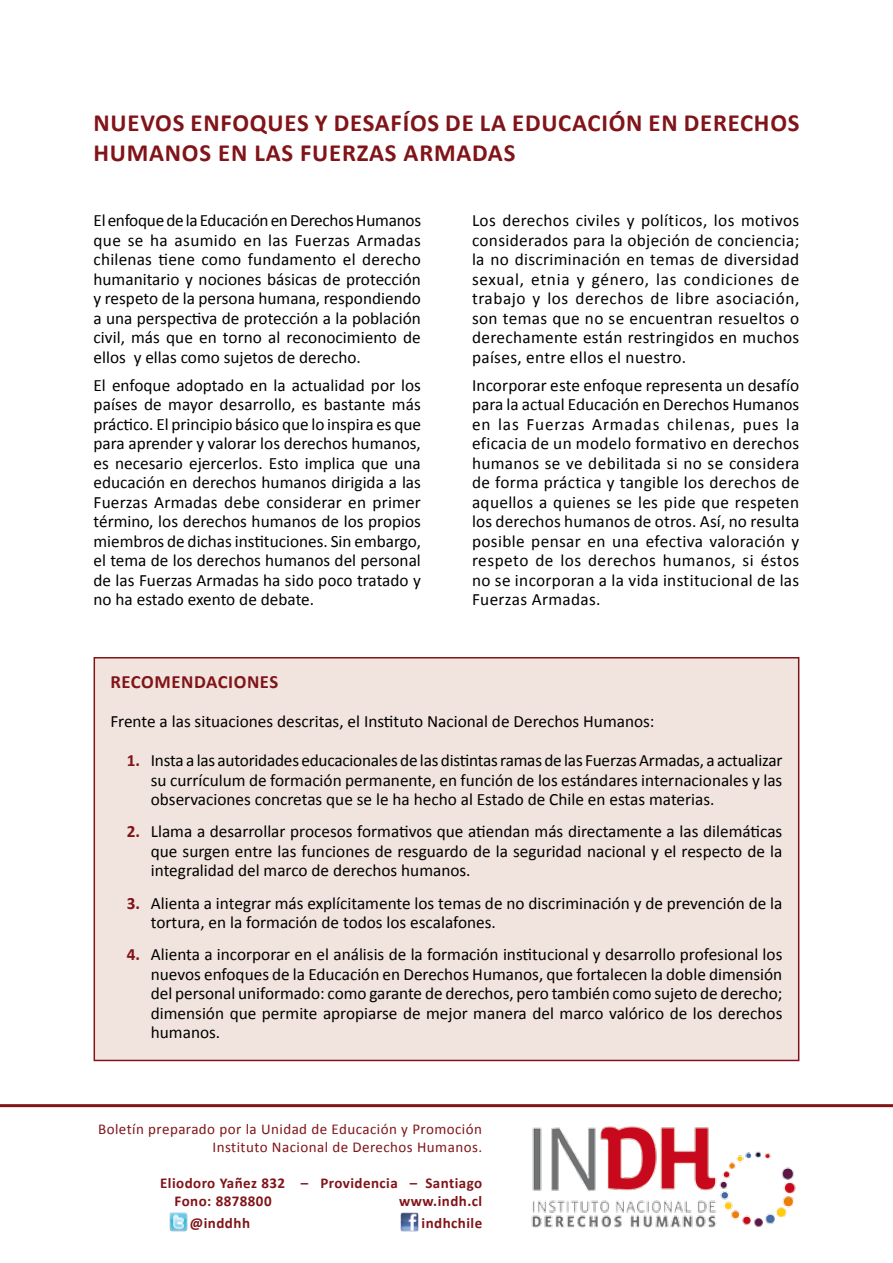
<style>
.page{position:relative;width:893px;height:1263px;background:#fff}
.page>*{position:absolute;margin:0;border:0;box-sizing:border-box;transform-origin:0 0}
.t1{font:700 24.75px/29.7px "Calibri";letter-spacing:.03em;color:#811418}
.t2{font:700 18.75px "Calibri";letter-spacing:.03em;color:#811418}
.t3{font:17.25px/19.5px "Calibri";color:#000;text-align:justify}
.t4{font:15px/18px "Calibri";letter-spacing:.03em;color:#811418;text-align:right}
.t5{font:700 15px/18px "Calibri";letter-spacing:.03em;color:#811418}
.s1{font-weight:700;color:#811418}
</style>
<div class="page">
<div style="left:94px;top:657px;width:705px;height:404px;background:#f1e3dd;border:2px solid #811418"></div>
<hr style="left:0;top:1104px;width:893px;height:3px;background:#811418">
<img style="left:169px;top:1212px;width:19px;height:19px">
<img style="left:400px;top:1212px;width:19px;height:19px">
<img style="left:531px;top:1126px;width:265px;height:101px">
<h1 class="t1" style="left:94px;top:108px;width:707px">NUEVOS ENFOQUES Y DESAFÍOS DE LA EDUCACIÓN EN DERECHOS<br>HUMANOS EN LAS FUERZAS ARMADAS</h1>
<p class="t3" style="left:94px;top:211px;width:329px">El enfoque de la Educación en Derechos Humanos que se ha asumido en las Fuerzas Armadas chilenas tiene como fundamento el derecho humanitario y nociones básicas de protección y respeto de la persona humana, respondiendo a una perspectiva de protección a la población civil, más que en torno al reconocimiento de ellos y ellas como sujetos de derecho.</p>
<p class="t3" style="left:94px;top:375px;width:329px">El enfoque adoptado en la actualidad por los países de mayor desarrollo, es bastante más práctico. El principio básico que lo inspira es que para aprender y valorar los derechos humanos, es necesario ejercerlos. Esto implica que una educación en derechos humanos dirigida a las Fuerzas Armadas debe considerar en primer término, los derechos humanos de los propios miembros de dichas instituciones. Sin embargo, el tema de los derechos humanos del personal de las Fuerzas Armadas ha sido poco tratado y no ha estado exento de debate.</p>
<p class="t3" style="left:472px;top:211px;width:329px">Los derechos civiles y políticos, los motivos considerados para la objeción de conciencia; la no discriminación en temas de diversidad sexual, etnia y género, las condiciones de trabajo y los derechos de libre asociación, son temas que no se encuentran resueltos o derechamente están restringidos en muchos países, entre ellos el nuestro.</p>
<p class="t3" style="left:472px;top:375px;width:329px">Incorporar este enfoque representa un desafío para la actual Educación en Derechos Humanos en las Fuerzas Armadas chilenas, pues la eficacia de un modelo formativo en derechos humanos se ve debilitada si no se considera de forma práctica y tangible los derechos de aquellos a quienes se les pide que respeten los derechos humanos de otros. Así, no resulta posible pensar en una efectiva valoración y respeto de los derechos humanos, si éstos no se incorporan a la vida institucional de las Fuerzas Armadas.</p>
<p class="t2" style="left:110px;top:670px;width:169px">RECOMENDACIONES</p>
<p class="t3" style="left:110px;top:712px;width:546px">Frente a las situaciones descritas, el Instituto Nacional de Derechos Humanos:</p>
<p class="t3" style="left:151px;top:751px;width:633px;text-indent:-24px"><span class="s1">1.</span> Insta a las autoridades educacionales de las distintas ramas de las Fuerzas Armadas, a actualizar su currículum de formación permanente, en función de los estándares internacionales y las observaciones concretas que se le ha hecho al Estado de Chile en estas materias.</p>
<p class="t3" style="left:151px;top:822px;width:633px;text-indent:-24px"><span class="s1">2.</span> Llama a desarrollar procesos formativos que atiendan más directamente a las dilemáticas que surgen entre las funciones de resguardo de la seguridad nacional y el respecto de la integralidad del marco de derechos humanos.</p>
<p class="t3" style="left:151px;top:893px;width:633px;text-indent:-24px"><span class="s1">3.</span> Alienta a integrar más explícitamente los temas de no discriminación y de prevención de la tortura, en la formación de todos los escalafones.</p>
<p class="t3" style="left:151px;top:945px;width:633px;text-indent:-24px"><span class="s1">4.</span> Alienta a incorporar en el análisis de la formación institucional y desarrollo profesional los nuevos enfoques de la Educación en Derechos Humanos, que fortalecen la doble dimensión del personal uniformado: como garante de derechos, pero también como sujeto de derecho; dimensión que permite apropiarse de mejor manera del marco valórico de los derechos humanos.</p>
<p class="t4" style="left:98px;top:1120px;width:386px">Boletín preparado por la Unidad de Educación y Promoción<br>Instituto Nacional de Derechos Humanos.</p>
<p class="t5" style="left:175px;top:1174px;width:309px;text-indent:-14px">Eliodoro Yañez 832 – Providencia – Santiago<br>Fono: 8878800</p>
<p class="t5" style="left:399px;top:1192px;width:85px">www.indh.cl</p>
<p class="t5" style="left:190px;top:1214px;width:62px">@inddhh</p>
<p class="t5" style="left:421px;top:1214px;width:62px">indhchile</p>
</div>
